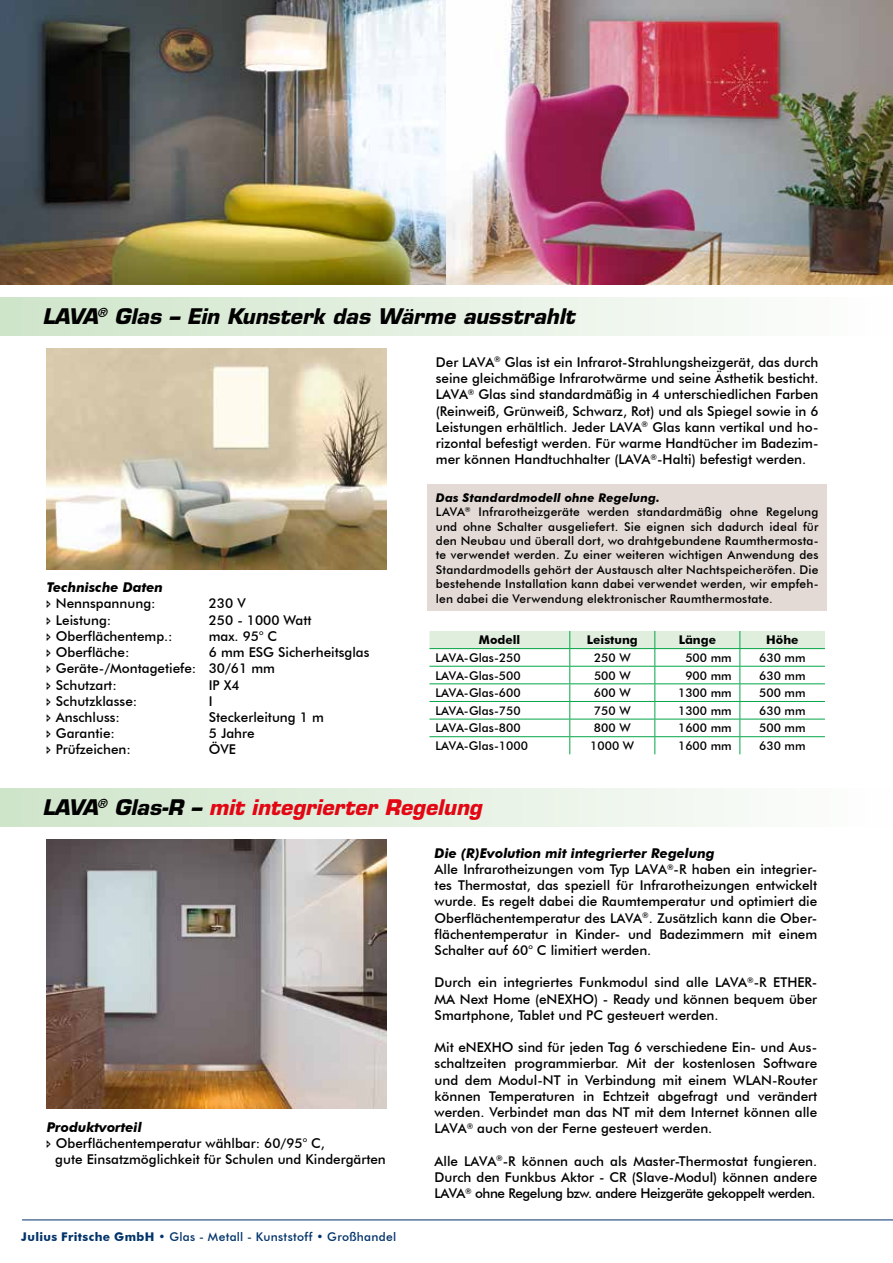
<style>
.page{position:relative;width:893px;height:1263px;background:#fff}
.page>*{position:absolute;margin:0;border:0;box-sizing:border-box;transform-origin:0 0}
.t1{font:italic 700 21px "Eurostile LT Std";letter-spacing:-.005em;color:#000}
.t2{font:italic 700 21px "Eurostile LT Std";color:#e30613}
.t3{font:500 13.5px/16.2px "Futura BT";color:#000;text-align:justify}
.t4{font:italic 700 13.5px "Futura BT";color:#000}
.t5{font:500 12px/14.4px "Futura BT";letter-spacing:.015em;color:#000}
.t6{font:500 12px "Futura BT";letter-spacing:.025em;color:#00336a}
.t7{font:700 12px "Futura BT";color:#000}
.s1{font-weight:700;font-style:italic}
.s2{color:#000}
.s3{font-weight:700}
</style>
<div class="page">
<img style="left:0;top:0;width:893px;height:284px">
<svg style="left:429px;top:631px;width:396px;height:123px"></svg>
<div style="left:0;top:297px;width:893px;height:38px;background:linear-gradient(to right,#cee4c9,#fefefe)"></div>
<div style="left:427px;top:484px;width:400px;height:127px;background:#e3dad6"></div>
<img style="left:47px;top:348px;width:340px;height:221px">
<div style="left:0;top:788px;width:893px;height:38px;background:linear-gradient(to right,#cee4c9,#fefefe)"></div>
<img style="left:47px;top:839px;width:340px;height:269px">
<hr style="left:22px;top:1219px;width:871px;height:1px;background:#00336a">
<hr style="left:892px;top:654px;width:1px;height:38px;background:#cfe5ca">
<h1 class="t1" style="left:43px;top:303px;width:534px">LAVA<sup>®</sup> Glas – Ein Kunsterk das Wärme ausstrahlt</h1>
<p class="t3" style="left:436px;top:354px;width:384px">Der LAVA<sup>®</sup> Glas ist ein Infrarot-Strahlungsheizgerät, das durch seine gleichmäßige Infrarotwärme und seine Ästhetik besticht.<br>LAVA<sup>®</sup> Glas sind standardmäßig in 4 unterschiedlichen Farben (Reinweiß, Grünweiß, Schwarz, Rot) und als Spiegel sowie in 6<br>Leistungen erhältlich. Jeder LAVA<sup>®</sup> Glas kann vertikal und ho&shy;rizontal befestigt werden. Für warme Handtücher im Badezim&shy;mer können Handtuchhalter (LAVA<sup>®</sup>-Halti) befestigt werden.</p>
<p class="t4" style="left:47px;top:579px;width:118px">Technische Daten</p>
<p class="t3" style="left:56px;top:595px;width:101px">Nennspannung:</p>
<p class="t3" style="left:209px;top:595px;width:38px">230 V</p>
<p class="t3" style="left:56px;top:612px;width:57px">Leistung:</p>
<p class="t3" style="left:209px;top:612px;width:104px">250 - 1000 Watt</p>
<p class="t3" style="left:56px;top:628px;width:118px">Oberflächentemp.:</p>
<p class="t3" style="left:209px;top:628px;width:70px">max. 95° C</p>
<p class="t3" style="left:56px;top:644px;width:75px">Oberfläche:</p>
<p class="t3" style="left:56px;top:644px;width:315px;text-align:left;text-indent:153px">6 mm ESG Sicherheitsglas<br>Geräte-/Montagetiefe: 30/61 mm<br>Schutzart:</p>
<p class="t3" style="left:209px;top:676px;width:32px">IP X4</p>
<p class="t3" style="left:56px;top:693px;width:83px">Schutzklasse:</p>
<p class="t3" style="left:209px;top:693px;width:5px">I</p>
<p class="t3" style="left:56px;top:709px;width:66px">Anschluss:</p>
<p class="t3" style="left:209px;top:709px;width:117px">Steckerleitung 1 m</p>
<p class="t3" style="left:56px;top:725px;width:61px">Garantie:</p>
<p class="t3" style="left:209px;top:725px;width:47px">5 Jahre</p>
<p class="t3" style="left:56px;top:741px;width:77px">Prüfzeichen:</p>
<p class="t3" style="left:209px;top:741px;width:29px">ÖVE</p>
<p class="t5" style="left:436px;top:490px;width:384px"><span class="s1">Das Standardmodell ohne Regelung.<br></span>LAVA<sup>®</sup> Infrarotheizgeräte werden standardmäßig ohne Regelung und ohne Schalter ausgeliefert. Sie eignen sich dadurch ideal für den Neubau und überall dort, wo drahtgebundene Raumthermosta&shy;te verwendet werden. Zu einer weiteren wichtigen Anwendung des Standardmodells gehört der Austausch alter Nachtspeicheröfen. Die bestehende Installation kann dabei verwendet werden, wir empfeh&shy;len dabei die Verwendung elektronischer Raumthermostate.</p>
<p class="t7" style="left:479px;top:633px;width:43px">Modell</p>
<p class="t7" style="left:587px;top:633px;width:52px">Leistung</p>
<p class="t7" style="left:679px;top:633px;width:39px">Länge</p>
<p class="t7" style="left:766px;top:633px;width:34px">Höhe</p>
<p class="t5" style="left:435px;top:650px;width:87px">LAVA-Glas-250</p>
<p class="t5" style="left:594px;top:650px;width:38px">250 W</p>
<p class="t5" style="left:685px;top:650px;width:48px">500 mm</p>
<p class="t5" style="left:759px;top:650px;width:48px">630 mm</p>
<p class="t5" style="left:435px;top:668px;width:87px">LAVA-Glas-500</p>
<p class="t5" style="left:594px;top:668px;width:38px">500 W</p>
<p class="t5" style="left:685px;top:668px;width:48px">900 mm</p>
<p class="t5" style="left:759px;top:668px;width:48px">630 mm</p>
<p class="t5" style="left:435px;top:686px;width:87px">LAVA-Glas-600</p>
<p class="t5" style="left:594px;top:686px;width:38px">600 W</p>
<p class="t5" style="left:678px;top:686px;width:55px">1300 mm</p>
<p class="t5" style="left:759px;top:686px;width:48px">500 mm</p>
<p class="t5" style="left:435px;top:703px;width:87px">LAVA-Glas-750</p>
<p class="t5" style="left:594px;top:703px;width:38px">750 W</p>
<p class="t5" style="left:678px;top:703px;width:55px">1300 mm</p>
<p class="t5" style="left:759px;top:703px;width:48px">630 mm</p>
<p class="t5" style="left:435px;top:721px;width:87px">LAVA-Glas-800</p>
<p class="t5" style="left:594px;top:721px;width:38px">800 W</p>
<p class="t5" style="left:678px;top:721px;width:55px">1600 mm</p>
<p class="t5" style="left:759px;top:721px;width:48px">500 mm</p>
<p class="t5" style="left:435px;top:738px;width:94px">LAVA-Glas-1000</p>
<p class="t5" style="left:590px;top:738px;width:45px">1000 W</p>
<p class="t5" style="left:678px;top:738px;width:55px">1600 mm</p>
<p class="t5" style="left:759px;top:738px;width:48px">630 mm</p>
<h1 class="t2" style="left:43px;top:794px;width:441px"><span class="s2">LAVA</span><sup>®</sup> <span class="s2">Glas-R –</span> mit integrierter Regelung</h1>
<p class="t3" style="left:435px;top:845px;width:384px;text-align:left"><span class="s1">Die (R)Evolution mit integrierter Regelung<br></span>Alle Infrarotheizungen vom Typ LAVA<sup>®</sup>-R haben ein integrier&shy;tes Thermostat, das speziell für Infrarotheizungen entwickelt wurde. Es regelt dabei die Raumtemperatur und optimiert die Oberflächentemperatur des LAVA<sup>®</sup>. Zusätzlich kann die Ober&shy;flächentemperatur in Kinder- und Badezimmern mit einem Schalter auf 60° C limitiert werden.</p>
<p class="t3" style="left:435px;top:974px;width:384px">Durch ein integriertes Funkmodul sind alle LAVA<sup>®</sup>-R ETHER-MA Next Home (eNEXHO) - Ready und können bequem über Smartphone, Tablet und PC gesteuert werden.</p>
<p class="t3" style="left:435px;top:1039px;width:384px">Mit eNEXHO sind für jeden Tag 6 verschiedene Ein- und Aus&shy;schaltzeiten programmierbar. Mit der kostenlosen Software und dem Modul-NT in Verbindung mit einem WLAN-Router können Temperaturen in Echtzeit abgefragt und verändert werden. Verbindet man das NT mit dem Internet können alle LAVA<sup>®</sup> auch von der Ferne gesteuert werden.</p>
<p class="t3" style="left:435px;top:1153px;width:384px">Alle LAVA<sup>®</sup>-R können auch als Master-Thermostat fungieren.<br>Durch den Funkbus Aktor - CR (Slave-Modul) können andere LAVA<sup>®</sup> ohne Regelung bzw. andere Heizgeräte gekoppelt werden.</p>
<p class="t4" style="left:47px;top:1118px;width:97px">Produktvorteil</p>
<p class="t3" style="left:55px;top:1135px;width:332px">Oberflächentemperatur wählbar: 60/95° C,<br>gute Einsatzmöglichkeit für Schulen und Kindergärten</p>
<p class="t6" style="left:21px;top:1230px;width:376px"><span class="s3">Julius Fritsche GmbH</span> • Glas - Metall - Kunststoff • Großhandel</p>
</div>
